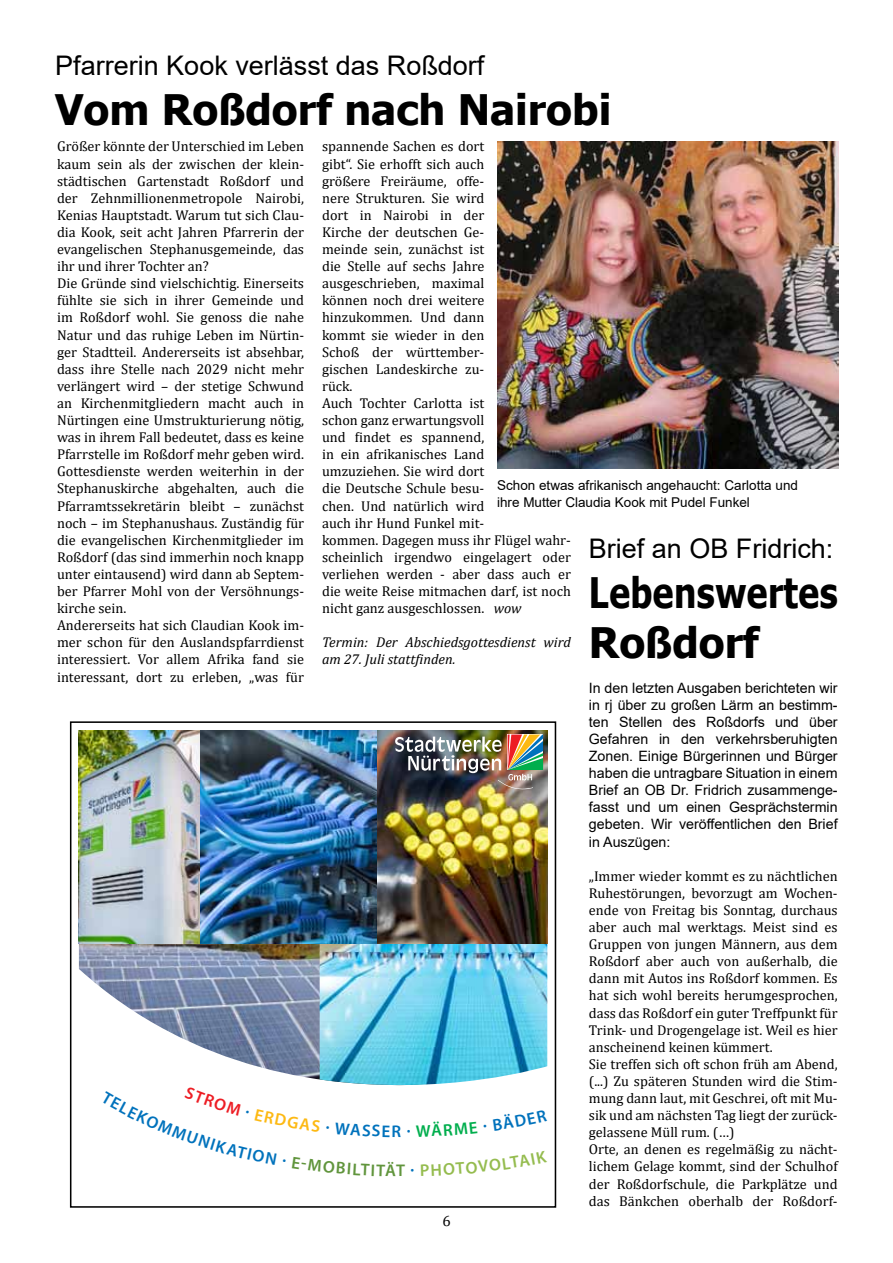
<style>
.page{position:relative;width:893px;height:1263px;background:#fff}
.page>*{position:absolute;margin:0;border:0;box-sizing:border-box;transform-origin:0 0}
.t1{font:700 42px "Tahoma";color:#000}
.t2{font:700 42px/50.4px "Tahoma";color:#000;scale:.83 1}
.t3{font:27px "Arial";color:#000}
.t4{font:600 16.95px "Myriad Pro";color:#0072bc}
.t5{font:600 16.95px "Myriad Pro";color:#61953d}
.t6{font:15px "Cambria";color:#000}
.t7{font:14.25px/17.1px "Cambria";color:#000}
.t8{font:14.25px/17.1px "Arial";color:#000;text-align:justify}
.t9{font:italic 14.25px/17.1px "Cambria";color:#000}
.t10{font:13.5px/16.2px "Arial";color:#000}
.s1{font-style:italic}
</style>
<div class="page">
<div style="left:70px;top:721px;width:486px;height:487px;border:2px solid #000"></div>
<img style="left:79px;top:944px;width:241px;height:136px">
<img style="left:320px;top:944px;width:227px;height:142px">
<img style="left:79px;top:730px;width:121px;height:214px">
<img style="left:200px;top:730px;width:178px;height:214px">
<img style="left:378px;top:730px;width:169px;height:214px">
<img style="left:395px;top:734px;width:148px;height:55px">
<img style="left:497px;top:141px;width:341px;height:328px">
<h2 class="t3" style="left:55px;top:47px;width:431px">Pfarrerin Kook verlässt das Roßdorf</h2>
<h1 class="t1" style="left:55px;top:81px;width:558px">Vom Roßdorf nach Nairobi</h1>
<p class="t7" style="left:57px;top:138px;width:249px">Größer könnte der Unterschied im Leben kaum sein als der zwischen der klein&shy;städtischen Gartenstadt Roßdorf und der Zehnmillionenmetropole Nairobi, Kenias Hauptstadt. Warum tut sich Clau&shy;dia Kook, seit acht Jahren Pfarrerin der evangelischen Stephanusgemeinde, das ihr und ihrer Tochter an?<br>Die Gründe sind vielschichtig. Einerseits fühlte sie sich in ihrer Gemeinde und im Roßdorf wohl. Sie genoss die nahe Natur und das ruhige Leben im Nürtin&shy;ger Stadtteil. Andererseits ist absehbar, dass ihre Stelle nach 2029 nicht mehr verlängert wird – der stetige Schwund an Kirchenmitgliedern macht auch in Nürtingen eine Umstrukturierung nötig, was in ihrem Fall bedeutet, dass es keine Pfarrstelle im Roßdorf mehr geben wird.<br>Gottesdienste werden weiterhin in der Stephanuskirche abgehalten, auch die Pfarramtssekretärin bleibt – zunächst noch – im Stephanushaus. Zuständig für die evangelischen Kirchenmitglieder im Roßdorf (das sind immerhin noch knapp unter eintausend) wird dann ab Septem&shy;ber Pfarrer Mohl von der Versöhnungs&shy;kirche sein.<br>Andererseits hat sich Claudian Kook im&shy;mer schon für den Auslandspfarrdienst interessiert. Vor allem Afrika fand sie interessant, dort zu erleben, „was für</p>
<p class="t7" style="left:322px;top:138px;width:250px">spannende Sachen es dort<br>gibt“. Sie erhofft sich auch<br>größere Freiräume, offe-<br>nere Strukturen. Sie wird<br>dort in Nairobi in der<br>Kirche der deutschen Ge-<br>meinde sein, zunächst ist<br>die Stelle auf sechs Jahre ausgeschrieben, maximal<br>können noch drei weitere hinzukommen. Und dann<br>kommt sie wieder in den<br>Schoß der württember-<br>gischen Landeskirche zu-<br>rück.<br>Auch Tochter Carlotta ist<br>schon ganz erwartungsvoll<br>und findet es spannend,<br>in ein afrikanisches Land<br>umzuziehen. Sie wird dort<br>die Deutsche Schule besu-<br>chen. Und natürlich wird<br>auch ihr Hund Funkel mit-<br>kommen. Dagegen muss ihr Flügel wahr&shy;scheinlich irgendwo eingelagert oder verliehen werden - aber dass auch er die weite Reise mitmachen darf, ist noch nicht ganz ausgeschlossen. <span class="s1">wow</span></p>
<p class="t10" style="left:497px;top:477px;width:302px">Schon etwas afrikanisch angehaucht: Carlotta und ihre Mutter Claudia Kook mit Pudel Funkel</p>
<h2 class="t3" style="left:589px;top:529px;width:246px">Brief an OB Fridrich:</h2>
<h1 class="t2" style="left:589px;top:569px;width:301px">Lebenswertes<br>Roßdorf</h1>
<p class="t8" style="left:589px;top:679px;width:250px">In den letzten Ausgaben berichteten wir in rj über zu großen Lärm an bestimm&shy;ten Stellen des Roßdorfs und über Gefahren in den verkehrsberuhigten Zonen. Einige Bürgerinnen und Bürger haben die untragbare Situation in einem Brief an OB Dr. Fridrich zusammenge&shy;fasst und um einen Gesprächstermin gebeten. Wir veröffentlichen den Brief in Auszügen:</p>
<p class="t7" style="left:589px;top:867px;width:250px">„Immer wieder kommt es zu nächtlichen Ruhestörungen, bevorzugt am Wochen&shy;ende von Freitag bis Sonntag, durchaus aber auch mal werktags. Meist sind es Gruppen von jungen Männern, aus dem Roßdorf aber auch von außerhalb, die dann mit Autos ins Roßdorf kommen. Es hat sich wohl bereits herumgesprochen, dass das Roßdorf ein guter Treffpunkt für Trink- und Drogengelage ist. Weil es hier anscheinend keinen kümmert.<br>Sie treffen sich oft schon früh am Abend, (...) Zu späteren Stunden wird die Stim&shy;mung dann laut, mit Geschrei, oft mit Mu&shy;sik und am nächsten Tag liegt der zurück&shy;gelassene Müll rum. (…)<br>Orte, an denen es regelmäßig zu nächt&shy;lichem Gelage kommt, sind der Schulhof der Roßdorfschule, die Parkplätze und das Bänkchen oberhalb der Roßdorf-</p>
<p class="t9" style="left:322px;top:633px;width:250px">Termin: Der Abschiedsgottesdienst wird am 27. Juli stattfinden.</p>
<p class="t4" style="left:391px;top:1120px;width:11px">R</p>
<p class="t5" style="left:396px;top:1160px;width:10px">T</p>
<p class="t6" style="left:442px;top:1212px;width:10px">6</p>
</div>
